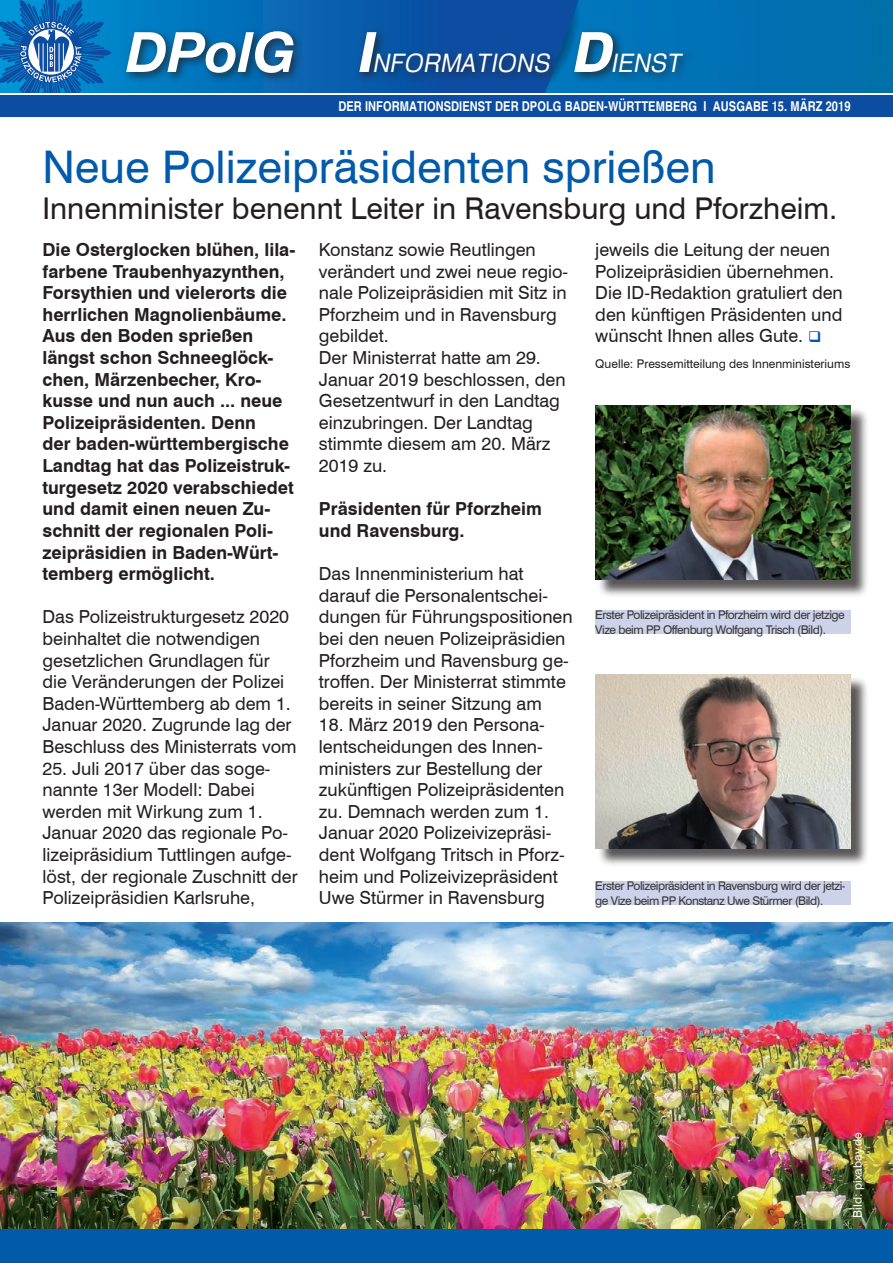
<style>
.page{position:relative;width:893px;height:1263px;background:#fff}
.page>*{position:absolute;margin:0;border:0;box-sizing:border-box;transform-origin:0 0}
.t1{font:45px "Swiss 721 BT";color:#015aaa}
.t2{font:30px "Swiss 721 BT";color:#231f20}
.t3{font:italic 25.5px "Heldustry FT";letter-spacing:.04em;color:#fff;scale:.92 1}
.t4{font:18px/21.6px "Swiss 721 BT";color:#231f20}
.t5{font:700 18px/21.6px "Swiss 721 BT";color:#231f20}
.t6{font:700 condensed 13.5px "Helvetica";letter-spacing:.005em;color:#fff}
.t7{font:12px/14.4px "Swiss 721 BT";letter-spacing:-.04em;color:#231f20}
.t8{font:12px "Swiss 721 BT";color:#231f20}
.t9{font:12px "Swiss 721 BT";color:#fff}
.s1{font-weight:900;font-size:55.5px}
.s2{color:#015aaa}
</style>
<div class="page">
<div style="left:0;top:1229px;width:893px;height:34px;background:#015aaa"></div>
<div style="left:0;top:0;width:893px;height:94px;background:#0070b1"></div>
<svg style="left:112px;top:0;width:471px;height:94px"></svg>
<svg style="left:0;top:0;width:112px;height:94px;background:#237bbe"></svg>
<div style="left:122px;top:27px;width:182px;height:57px;background:#231f20;opacity:.75"></div>
<svg style="left:126px;top:31px;width:167px;height:42px"></svg>
<div style="left:0;top:95px;width:893px;height:21px;background:#0d4da1"></div>
<div style="left:355px;top:27px;width:338px;height:56px;background:#231f20;opacity:.75"></div>
<div style="left:598px;top:676px;width:271px;height:191px;background:#231f20;opacity:.75"></div>
<img style="left:595px;top:674px;width:255px;height:174px">
<div style="left:598px;top:407px;width:271px;height:191px;background:#231f20;opacity:.75"></div>
<img style="left:595px;top:405px;width:255px;height:174px">
<div style="left:595px;top:610px;width:255px;height:24px;background:#c7cde7"></div>
<div style="left:595px;top:881px;width:255px;height:23px;background:#c7cde7"></div>
<img style="left:0;top:923px;width:893px;height:306px">
<h3 class="t3" style="left:355px;top:48px;width:355px"><span class="s1">I</span>NFORMATIONS <span class="s1">D</span>IENST</h3>
<p class="t6" style="left:338px;top:98px;width:514px">DER INFORMATIONSDIENST DER DPOLG BADEN-WÜRTTEMBERG I AUSGABE 15. MÄRZ 2019</p>
<h1 class="t1" style="left:43px;top:140px;width:675px">Neue Polizeipräsidenten sprießen</h1>
<h2 class="t2" style="left:43px;top:190px;width:796px">Innenminister benennt Leiter in Ravensburg und Pforzheim.</h2>
<p class="t5" style="left:43px;top:239px;width:254px">Die Osterglocken blühen, lila&shy;farbene Traubenhyazynthen,<br>Forsythien und vielerorts die herrlichen Magnolienbäume.<br>Aus den Boden sprießen längst schon Schneeglöck&shy;chen, Märzenbecher, Kro&shy;kusse und nun auch ... neue<br>Polizeipräsidenten. Denn<br>der baden-württembergische<br>Landtag hat das Polizeistruk&shy;turgesetz 2020 verabschiedet und damit einen neuen Zu&shy;schnitt der regionalen Poli&shy;zeipräsidien in Baden-Würt&shy;temberg ermöglicht.</p>
<p class="t4" style="left:43px;top:606px;width:256px">Das Polizeistrukturgesetz 2020 beinhaltet die notwendigen gesetzlichen Grundlagen für die Veränderungen der Polizei<br>Baden-Württemberg ab dem 1.<br>Januar 2020. Zugrunde lag der<br>Beschluss des Ministerrats vom</p>
<p class="t4" style="left:43px;top:757px;width:257px">25. Juli 2017 über das soge&shy;nannte 13er Modell: Dabei werden mit Wirkung zum 1.<br>Januar 2020 das regionale Po&shy;lizeipräsidium Tuttlingen aufge&shy;löst, der regionale Zuschnitt der<br>Polizeipräsidien Karlsruhe,</p>
<p class="t4" style="left:595px;top:239px;width:249px">jeweils die Leitung der neuen<br>Polizeipräsidien übernehmen.<br>Die ID-Redaktion gratuliert den den künftigen Präsidenten und wünscht Ihnen alles Gute. <span class="s2">❑</span></p>
<p class="t8" style="left:595px;top:356px;width:256px">Quelle: Pressemitteilung des Innenministeriums</p>
<p class="t4" style="left:319px;top:239px;width:251px">Konstanz sowie Reutlingen verändert und zwei neue regio&shy;nale Polizeipräsidien mit Sitz in<br>Pforzheim und in Ravensburg gebildet.<br>Der Ministerrat hatte am 29.<br>Januar 2019 beschlossen, den<br>Gesetzentwurf in den Landtag einzubringen. Der Landtag stimmte diesem am 20. März<br>2019 zu.</p>
<p class="t5" style="left:319px;top:498px;width:224px">Präsidenten für Pforzheim und Ravensburg.</p>
<p class="t4" style="left:319px;top:563px;width:255px">Das Innenministerium hat darauf die Personalentschei&shy;dungen für Führungspositionen bei den neuen Polizeipräsidien<br>Pforzheim und Ravensburg ge&shy;troffen. Der Ministerrat stimmte bereits in seiner Sitzung am</p>
<p class="t4" style="left:319px;top:714px;width:247px">18. März 2019 den Persona&shy;lentscheidungen des Innen&shy;ministers zur Bestellung der zukünftigen Polizeipräsidenten zu. Demnach werden zum 1.<br>Januar 2020 Polizeivizepräsi&shy;dent Wolfgang Tritsch in Pforz&shy;heim und Polizeivizepräsident<br>Uwe Stürmer in Ravensburg</p>
<p class="t7" style="left:595px;top:608px;width:251px">Erster Polizeipräsident in Pforzheim wird der jetzige<br>Vize beim PP Offenburg Wolfgang Trisch (Bild).</p>
<p class="t7" style="left:595px;top:878px;width:252px">Erster Polizeipräsident in Ravensburg wird der jetzi&shy;ge Vize beim PP Konstanz Uwe Stürmer (Bild).</p>
<p class="t9" style="left:850px;top:1217px;width:87px;rotate:-90deg">Bild: pixabay.de</p>
</div>
